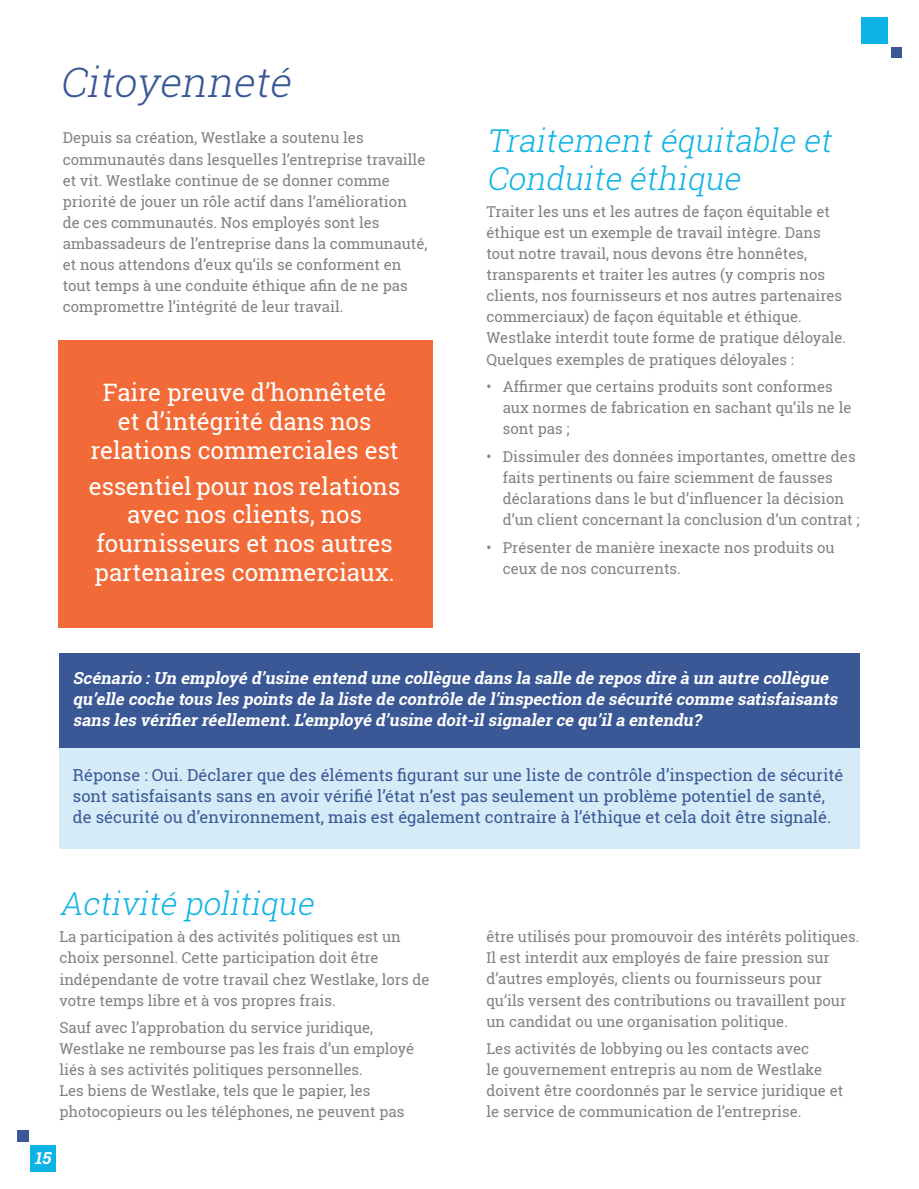
<style>
.page{position:relative;width:919px;height:1189px;background:#fff}
.page>*{position:absolute;margin:0;border:0;box-sizing:border-box;transform-origin:0 0}
.Sustain_Chapter_Head{font:italic 300 40.5px "Roboto Slab";color:#3a5896}
.Sustain_SubHead_Larg{font:italic 300 31.5px/37.8px "Roboto Slab";color:#0eb3e6}
.Sustain_Body{font:24px/28.8px "Roboto Slab";color:#fff;text-align:center}
.Code_Scenario_Answer{font:16.5px/21px "Roboto Slab";color:#3a5896}
.Code_Scenario{font:italic 700 16.5px/21px "Roboto Slab";color:#fff}
.Sustain_Body-2{font:15px/21px "Roboto Slab";color:#808285}
</style>
<div class="page">
<div style="left:58px;top:340px;width:374px;height:287px;background:#f26a37"></div>
<div style="left:59px;top:653px;width:800px;height:97px;background:#3a5896"></div>
<div style="left:59px;top:748px;width:800px;height:100px;background:#d5ecf8"></div>
<div style="left:30px;top:1144px;width:26px;height:27px;background:#0eb3e6"></div>
<div style="left:17px;top:1130px;width:11px;height:11px;background:#3a5896"></div>
<div style="left:861px;top:18px;width:26px;height:26px;background:#0eb3e6"></div>
<div style="left:890px;top:47px;width:11px;height:11px;background:#3a5896"></div>
<p class="Sustain_Chapter_Head" style="left:59px;top:54px;width:242px">Citoyenneté</p>
<p class="Sustain_Body-2" style="left:63px;top:127px;width:366px">Depuis sa création, Westlake a soutenu les communautés dans lesquelles l’entreprise travaille et vit. Westlake continue de se donner comme priorité de jouer un rôle actif dans l’amélioration de ces communautés. Nos employés sont les ambassadeurs de l’entreprise dans la communauté, et nous attendons d’eux qu’ils se conforment en tout temps à une conduite éthique afin de ne pas compromettre l’intégrité de leur travail.</p>
<p class="Sustain_SubHead_Larg" style="left:486px;top:121px;width:353px">Traitementéquitable et<br>Conduite éthique</p>
<p class="Sustain_Body-2" style="left:486px;top:201px;width:361px">Traiter les uns et les autres de façon équitable et éthique est un exemple de travail intègre. Dans tout notre travail, nous devons être honnêtes, transparents et traiter les autres (y compris nos clients, nos fournisseurs et nos autres partenaires commerciaux) de façon équitable et éthique.<br>Westlake interdit toute forme de pratique déloyale.<br>Quelques exemples de pratiques déloyales :</p>
<p class="Sustain_Body-2" style="left:502px;top:376px;width:350px;text-indent:-16px">• Affirmer que certains produits sont conformes aux normes de fabrication en sachant qu’ils ne le sont pas ;</p>
<p class="Sustain_Body-2" style="left:502px;top:446px;width:358px;text-indent:-16px">• Dissimuler des données importantes, omettre des faits pertinents ou faire sciemment de fausses déclarations dans le but d’influencer la décision d’un client concernant la conclusion d’un contrat ;</p>
<p class="Sustain_Body-2" style="left:502px;top:536px;width:333px;text-indent:-16px">• Présenter de manière inexacte nos produits ou ceux de nos concurrents.</p>
<p class="Sustain_Body" style="left:90px;top:378px;width:310px">Faire preuve d’honnêteté et d’intégrité dans nos relations commerciales est</p>
<p class="Sustain_Body" style="left:89px;top:471px;width:313px">essentiel pour nos relations avec nos clients, nos fournisseurs et nos autres partenaires commerciaux.</p>
<p class="Code_Scenario" style="left:73px;top:667px;width:769px">Scénario : Un employé d’usine entend une collègue dans la salle de repos dire à un autre collègue qu’elle coche tous les points de la liste de contrôle de l’inspection de sécurité comme satisfaisants sans les vérifier réellement. L’employé d’usine doit-il signaler ce qu’il a entendu?</p>
<p class="Code_Scenario_Answer" style="left:73px;top:764px;width:771px">Réponse : Oui. Déclarer que des éléments figurant sur une liste de contrôle d’inspection de sécurité sont satisfaisants sans en avoir vérifié l’état n’est pas seulement un problème potentiel de santé, de sécurité ou d’environnement, mais est également contraire à l’éthique et cela doit être signalé.</p>
<p class="Sustain_SubHead_Larg" style="left:59px;top:883px;width:263px">Activité politique</p>
<p class="Sustain_Body-2" style="left:59px;top:926px;width:371px">La participation à des activités politiques est un choix personnel. Cette participation doit être indépendante de votre travail chez Westlake, lors de votre temps libre et à vos propres frais.</p>
<p class="Sustain_Body-2" style="left:59px;top:1016px;width:356px">Sauf avec l’approbation du service juridique, Westlake ne rembourse pas les frais d’un employé liés à ses activités politiques personnelles.<br>Les biens de Westlake, tels que le papier, les photocopieurs ou les téléphones, ne peuvent pas</p>
<p class="Code_Scenario" style="left:35px;top:1147px;width:22px">15</p>
<p class="Sustain_Body-2" style="left:486px;top:926px;width:374px">être utilisés pour promouvoir des intérêts politiques.<br>Il est interdit aux employés de faire pression sur d’autres employés, clients ou fournisseurs pour qu’ils versent des contributions ou travaillent pour un candidat ou une organisation politique.</p>
<p class="Sustain_Body-2" style="left:486px;top:1037px;width:358px">Les activités de lobbying ou les contacts avec<br>le gouvernement entrepris au nom de Westlake doivent être coordonnés par le service juridique et le service de communication de l’entreprise.</p>
</div>
